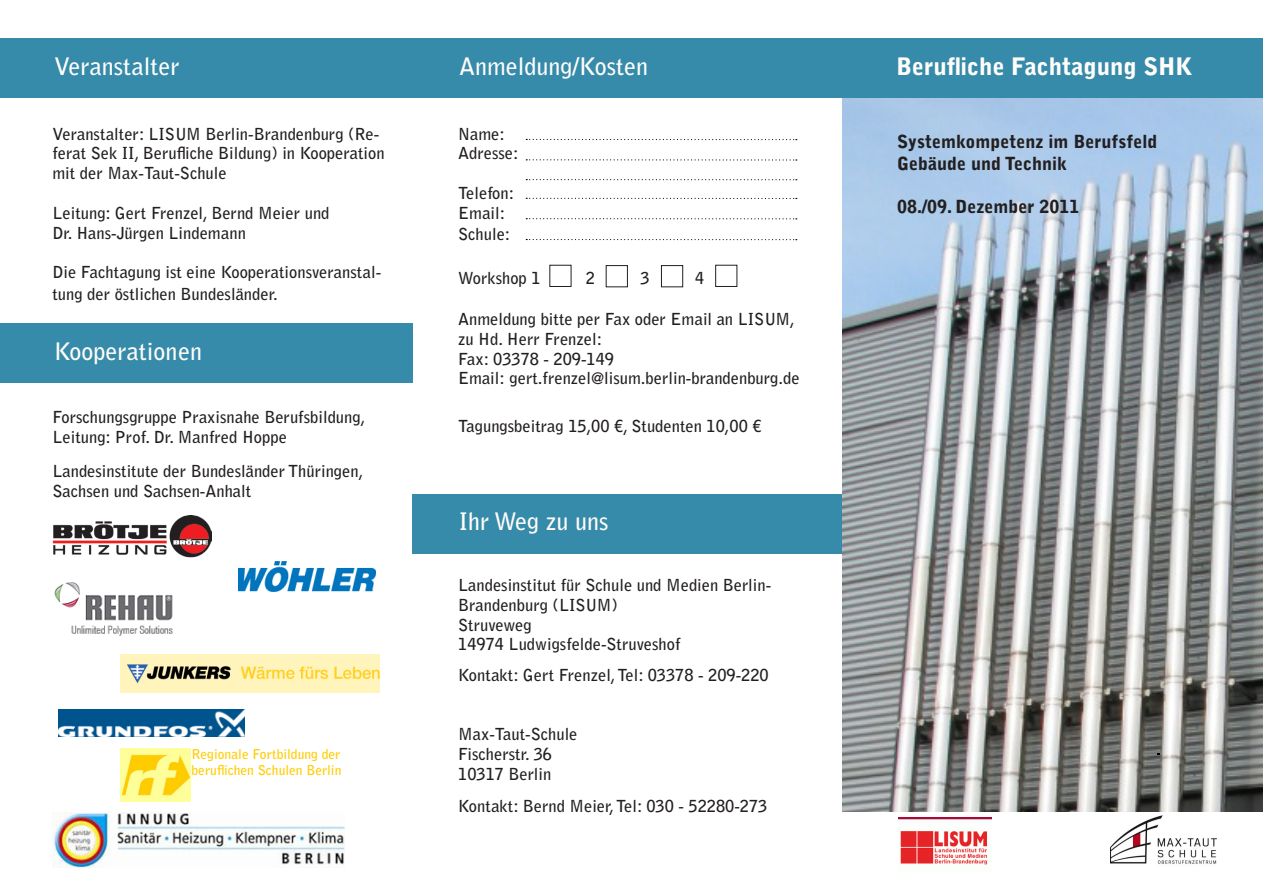
<style>
.page{position:relative;width:1263px;height:893px;background:#fff}
.page>*{position:absolute;margin:0;border:0;box-sizing:border-box;transform-origin:0 0}
.t1{font:700 24px "Bell Gothic Std";color:#fffdf9}
.t2{font:900 24px "Bell Gothic Std";color:#fffdf9}
.t3{font:900 18px "Bell Gothic Std";color:#231f20}
.t4{font:700 16.5px/19.8px "Bell Gothic Std";color:#231f20}
.t5{font:700 13.5px "Bell Gothic Std";color:#ffcc01}
</style>
<div class="page">
<img style="left:842px;top:98px;width:421px;height:714px">
<div style="left:0;top:38px;width:421px;height:60px;background:#378baa"></div>
<div style="left:842px;top:38px;width:421px;height:60px;background:#378baa"></div>
<div style="left:421px;top:38px;width:421px;height:60px;background:#378baa"></div>
<div style="left:0;top:324px;width:412px;height:59px;background:#378baa"></div>
<div style="left:412px;top:494px;width:430px;height:60px;background:#378baa"></div>
<img style="left:54px;top:582px;width:119px;height:54px">
<img style="left:52px;top:515px;width:160px;height:43px">
<img style="left:238px;top:561px;width:138px;height:31px">
<img style="left:59px;top:709px;width:185px;height:27px">
<img style="left:121px;top:749px;width:70px;height:52px">
<img style="left:899px;top:818px;width:92px;height:47px">
<img style="left:1110px;top:816px;width:106px;height:48px">
<img style="left:121px;top:655px;width:259px;height:38px">
<img style="left:52px;top:812px;width:292px;height:56px">
<div style="left:550px;top:265px;width:21px;height:22px;border:1px solid #231f20"></div>
<div style="left:606px;top:265px;width:22px;height:22px;border:1px solid #231f20"></div>
<div style="left:661px;top:265px;width:22px;height:22px;border:1px solid #231f20"></div>
<div style="left:715px;top:265px;width:22px;height:22px;border:1px solid #231f20"></div>
<svg style="left:526px;top:139px;width:271px;height:1px"></svg>
<svg style="left:526px;top:179px;width:271px;height:1px"></svg>
<svg style="left:526px;top:159px;width:271px;height:2px"></svg>
<svg style="left:526px;top:198px;width:271px;height:1px"></svg>
<svg style="left:526px;top:239px;width:271px;height:1px"></svg>
<svg style="left:526px;top:218px;width:271px;height:1px"></svg>
<p class="t1" style="left:54px;top:51px;width:127px">Veranstalter</p>
<p class="t1" style="left:459px;top:51px;width:190px">Anmeldung/Kosten</p>
<p class="t2" style="left:896px;top:52px;width:298px">Berufliche Fachtagung SHK</p>
<p class="t4" style="left:52px;top:124px;width:334px">Veranstalter: LISUM Berlin-Brandenburg (Re&shy;ferat Sek II, Berufliche Bildung) in Kooperation mit der Max-Taut-Schule</p>
<p class="t4" style="left:52px;top:203px;width:279px">Leitung: Gert Frenzel, Bernd Meier und</p>
<p class="t4" style="left:52px;top:223px;width:195px">Dr. Hans-Jürgen Lindemann</p>
<p class="t4" style="left:52px;top:261px;width:330px;line-height:21.6px">Die Fachtagung ist eine Kooperationsveranstal&shy;tung der östlichen Bundesländer.</p>
<p class="t1" style="left:54px;top:337px;width:150px">Kooperationen</p>
<p class="t4" style="left:52px;top:407px;width:314px">Forschungsgruppe Praxisnahe Berufsbildung,<br>Leitung: Prof. Dr. Manfred Hoppe</p>
<p class="t4" style="left:52px;top:461px;width:312px">Landesinstitute der Bundesländer Thüringen,<br>Sachsen und Sachsen-Anhalt</p>
<p class="t5" style="left:192px;top:746px;width:150px">Regionale Fortbildung der</p>
<p class="t5" style="left:192px;top:762px;width:151px">beruflichen Schulen Berlin</p>
<p class="t4" style="left:458px;top:124px;width:48px">Name:</p>
<p class="t4" style="left:458px;top:144px;width:62px">Adresse:</p>
<p class="t4" style="left:458px;top:183px;width:58px">Telefon:</p>
<p class="t4" style="left:458px;top:203px;width:49px">Email:</p>
<p class="t4" style="left:458px;top:225px;width:54px">Schule:</p>
<p class="t4" style="left:458px;top:268px;width:84px">Workshop 1</p>
<p class="t4" style="left:586px;top:268px;width:11px">2</p>
<p class="t4" style="left:640px;top:268px;width:11px">3</p>
<p class="t4" style="left:695px;top:268px;width:11px">4</p>
<p class="t4" style="left:458px;top:309px;width:338px">Anmeldung bitte per Fax oder Email an LISUM, zu Hd. Herr Frenzel:</p>
<p class="t4" style="left:458px;top:349px;width:157px">Fax: 03378 - 209-149</p>
<p class="t4" style="left:458px;top:369px;width:343px">Email: gert.frenzel@lisum.berlin-brandenburg.de</p>
<p class="t4" style="left:458px;top:416px;width:305px">Tagungsbeitrag 15,00 €, Studenten 10,00 €</p>
<p class="t1" style="left:459px;top:507px;width:151px">Ihr Weg zu uns</p>
<p class="t4" style="left:458px;top:575px;width:314px">Landesinstitut für Schule und Medien Berlin-<br>Brandenburg (LISUM)</p>
<p class="t4" style="left:458px;top:615px;width:75px">Struveweg</p>
<p class="t4" style="left:458px;top:635px;width:224px">14974 Ludwigsfelde-Struveshof</p>
<p class="t4" style="left:458px;top:665px;width:312px">Kontakt: Gert Frenzel, Tel: 03378 - 209-220</p>
<p class="t4" style="left:458px;top:725px;width:121px">Max-Taut-Schule</p>
<p class="t4" style="left:458px;top:744px;width:95px">Fischerstr. 36</p>
<p class="t4" style="left:458px;top:764px;width:95px">10317 Berlin</p>
<p class="t4" style="left:458px;top:797px;width:311px">Kontakt: Bernd Meier, Tel: 030 - 52280-273</p>
<p class="t3" style="left:897px;top:131px;width:262px">Systemkompetenz im Berufsfeld</p>
<p class="t3" style="left:897px;top:153px;width:171px">Gebäude und Technik</p>
<p class="t3" style="left:897px;top:196px;width:184px">08./09. Dezember 2011</p>
</div>
